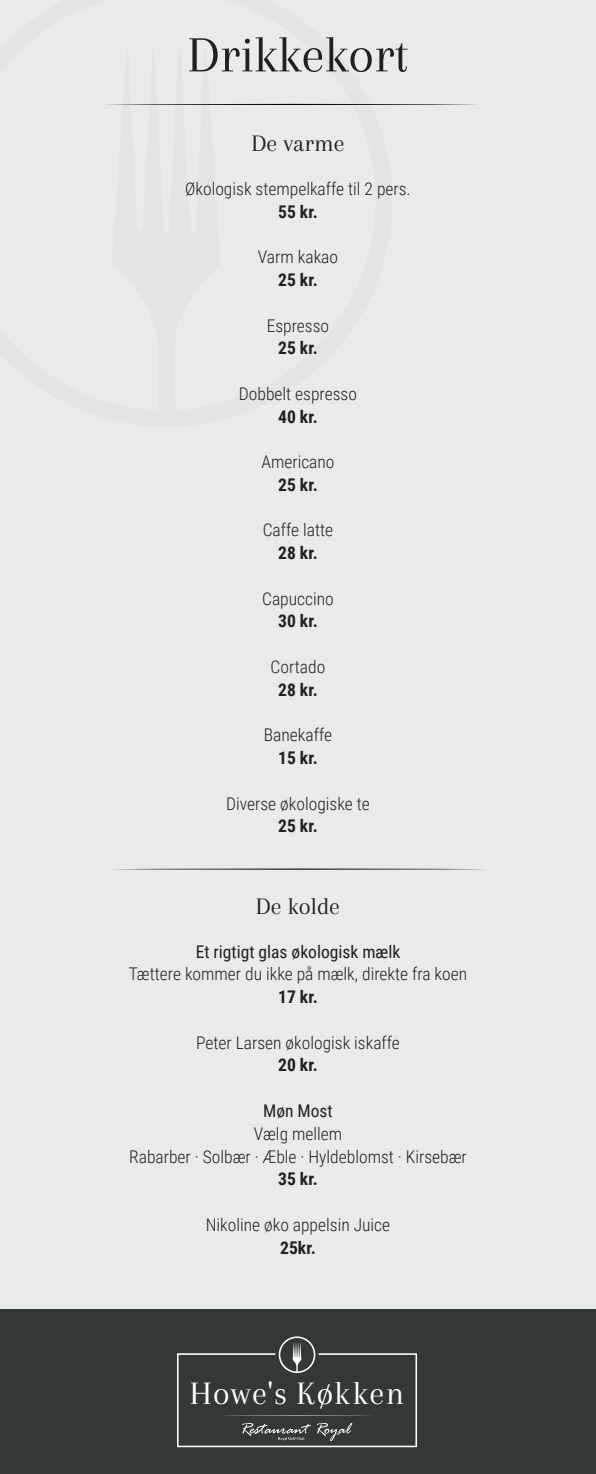
<style>
.page{position:relative;width:596px;height:1474px;background:#fff}
.page>*{position:absolute;margin:0;border:0;box-sizing:border-box;transform-origin:0 0}
.t1{font:52.5px "Arapey";color:#231f20}
.t2{font:33.95px "Arapey";letter-spacing:.04em;color:#fff}
.t3{font:24.5px "Arapey";color:#231f20}
.t4{font:300 17.5px "Roboto Condensed";color:#231f20}
.t5{font:700 17.5px "Roboto Condensed";color:#231f20}
.t6{font:17.5px "Roboto Condensed";color:#231f20}
</style>
<div class="page">
<div style="left:0;top:1308px;width:595px;height:165px;background:#343738"></div>
<div style="left:0;top:0;width:595px;height:1308px;background:#e8ebe8"></div>
<svg style="left:106px;top:104px;width:371px;height:1px"></svg>
<svg style="left:136px;top:868px;width:325px;height:1px"></svg>
<div style="left:278px;top:1336px;width:37px;height:36px;border:2px solid #fff;border-radius:50%"></div>
<svg style="left:177px;top:1342px;width:240px;height:105px"></svg>
<p class="t1" style="left:187px;top:26px;width:222px">Drikkekort</p>
<p class="t3" style="left:251px;top:130px;width:95px">De varme</p>
<p class="t4" style="left:185px;top:176px;width:227px">Økologisk stempelkaffe til 2 pers.</p>
<p class="t5" style="left:278px;top:199px;width:41px">55 kr.</p>
<p class="t4" style="left:258px;top:245px;width:82px">Varm kakao</p>
<p class="t5" style="left:278px;top:267px;width:41px">25 kr.</p>
<p class="t4" style="left:266px;top:313px;width:64px">Espresso</p>
<p class="t5" style="left:278px;top:336px;width:41px">25 kr.</p>
<p class="t4" style="left:239px;top:381px;width:119px">Dobbelt espresso</p>
<p class="t5" style="left:278px;top:404px;width:41px">40 kr.</p>
<p class="t4" style="left:261px;top:449px;width:75px">Americano</p>
<p class="t5" style="left:278px;top:472px;width:41px">25 kr.</p>
<p class="t4" style="left:262px;top:518px;width:72px">Caffe latte</p>
<p class="t5" style="left:278px;top:540px;width:41px">28 kr.</p>
<p class="t4" style="left:262px;top:586px;width:73px">Capuccino</p>
<p class="t5" style="left:278px;top:609px;width:41px">30 kr.</p>
<p class="t4" style="left:270px;top:654px;width:56px">Cortado</p>
<p class="t5" style="left:278px;top:677px;width:41px">28 kr.</p>
<p class="t4" style="left:264px;top:722px;width:70px">Banekaffe</p>
<p class="t5" style="left:278px;top:745px;width:41px">15 kr.</p>
<p class="t4" style="left:226px;top:791px;width:145px">Diverse økologiske te</p>
<p class="t5" style="left:278px;top:813px;width:41px">25 kr.</p>
<p class="t3" style="left:256px;top:892px;width:86px">De kolde</p>
<p class="t6" style="left:196px;top:939px;width:206px">Et rigtigt glas økologisk mælk</p>
<p class="t4" style="left:129px;top:961px;width:340px">Tættere kommer du ikke på mælk, direkte fra koen</p>
<p class="t5" style="left:278px;top:984px;width:41px">17 kr.</p>
<p class="t4" style="left:196px;top:1030px;width:205px">Peter Larsen økologisk iskaffe</p>
<p class="t5" style="left:278px;top:1052px;width:41px">20 kr.</p>
<p class="t6" style="left:263px;top:1098px;width:71px">Møn Most</p>
<p class="t4" style="left:253px;top:1121px;width:90px">Vælg mellem</p>
<p class="t4" style="left:129px;top:1143px;width:339px">Rabarber · Solbær · Æble · Hyldeblomst · Kirsebær</p>
<p class="t5" style="left:278px;top:1166px;width:41px">35 kr.</p>
<p class="t4" style="left:205px;top:1212px;width:186px">Nikoline øko appelsin Juice</p>
<p class="t5" style="left:280px;top:1234px;width:37px">25kr.</p>
<p class="t2" style="left:190px;top:1374px;width:216px">Howe's Køkken</p>
</div>
